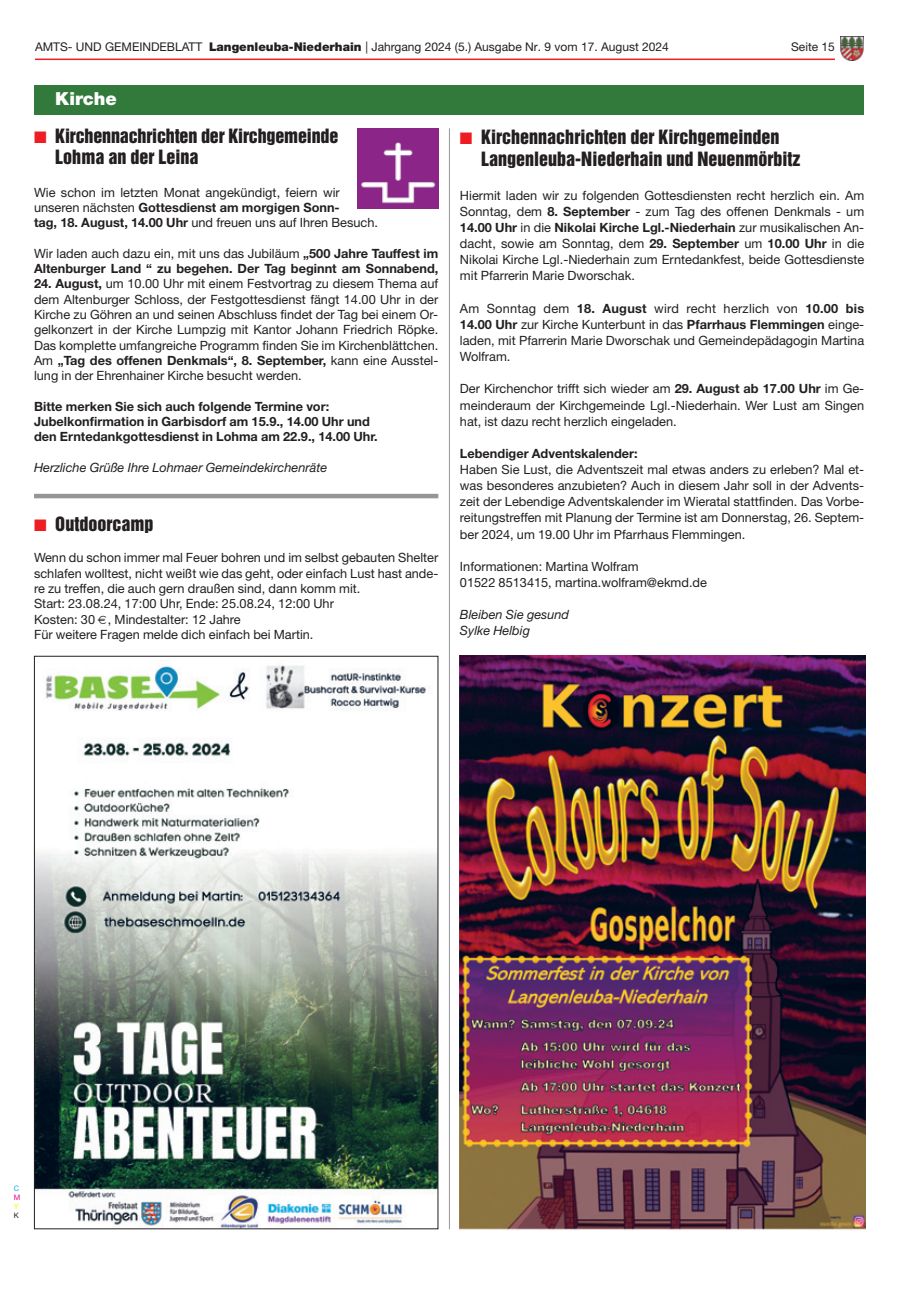
<style>
.page{position:relative;width:915px;height:1293px;background:#fff}
.page>*{position:absolute;margin:0;border:0;box-sizing:border-box;transform-origin:0 0}
.t1{font:18px/21.6px "Helvetica Inserat";color:#231f20}
.t2{font:900 18px "Helvetica Neue";color:#fff}
.t3{font:12.75px/16.2px "Helvetica Neue";color:#231f20;text-align:justify}
.t4{font:700 12.75px/15.3px "Helvetica Neue";color:#231f20}
.t5{font:italic 12.75px/16.2px "Helvetica Neue";color:#231f20}
.t6{font:12px "Helvetica Neue";color:#231f20}
.t7{font:7.5px "Helvetica Neue";color:#00aeef}
.t8{font:7.5px "Helvetica Neue";color:#ed028c}
.t9{font:7.5px "Helvetica Neue";color:#fff101}
.t10{font:7.5px "Helvetica Neue";color:#231f20}
.s1{font-weight:900}
.s2{color:#ee1d23}
.s3{font-weight:700}
.s4{font-weight:400}
</style>
<div class="page">
<img style="left:840px;top:37px;width:22px;height:23px">
<hr style="left:35px;top:59px;width:799px;height:1px;background:#ee1d23">
<hr style="left:449px;top:128px;width:1px;height:1101px;background:#939598">
<img style="left:358px;top:128px;width:80px;height:81px">
<div style="left:34px;top:85px;width:829px;height:30px;background:#317a3b"></div>
<img style="left:36px;top:665px;width:400px;height:562px">
<hr style="left:34px;top:494px;width:404px;height:4px;background:#939598">
<img style="left:459px;top:656px;width:406px;height:574px">
<p class="t6" style="left:35px;top:43px;width:635px">AMTS- UND GEMEINDEBLATT <span class="s1">Langenleuba-Niederhain</span> | Jahrgang 2024 (5.) Ausgabe Nr. 9 vom 17. August 2024</p>
<p class="t6" style="left:790px;top:43px;width:45px">Seite 15</p>
<h1 class="t2" style="left:55px;top:92px;width:63px">Kirche</h1>
<h1 class="t1" style="left:55px;top:126px;width:284px;text-indent:-21px"><span class="s2">■</span> Kirchennachrichten der Kirchgemeinde<br>Lohma an der Leina</h1>
<p class="t3" style="left:34px;top:186px;width:345px;line-height:15.3px;text-align:left">Wie schon im letzten Monat angekündigt, feiern wir unseren nächsten <span class="s3">Gottesdienst am morgigen Sonn-<br>tag, 18. August, 14.00 Uhr</span> und freuen uns auf Ihren Besuch.</p>
<p class="t4" style="left:34px;top:247px;width:405px"><span class="s4">Wir laden auch dazu ein, mit uns das Jubiläum</span> „500 Jahre Tauffest im<br>Altenburger Land “ zu begehen. Der Tag beginnt am Sonnabend,</p>
<p class="t3" style="left:34px;top:277px;width:405px;line-height:15.3px"><span class="s3">24. August,</span> um 10.00 Uhr mit einem Festvortrag zu diesem Thema auf dem Altenburger Schloss, der Festgottesdienst fängt 14.00 Uhr in der Kirche zu Göhren an und seinen Abschluss findet der Tag bei einem Or&shy;gelkonzert in der Kirche Lumpzig mit Kantor Johann Friedrich Röpke.<br>Das komplette umfangreiche Programm finden Sie im Kirchenblättchen.<br>Am <span class="s3">„Tag des offenen Denkmals“, 8. September,</span> kann eine Ausstel&shy;lung in der Ehrenhainer Kirche besucht werden.</p>
<p class="t4" style="left:34px;top:400px;width:345px">Bitte merken Sie sich auch folgende Termine vor:<br>Jubelkonfirmation in Garbisdorf am 15.9., 14.00 Uhr und den Erntedankgottesdienst in Lohma am 22.9., 14.00 Uhr.</p>
<p class="t5" style="left:34px;top:461px;width:294px">Herzliche Grüße Ihre Lohmaer Gemeindekirchenräte</p>
<h1 class="t1" style="left:34px;top:514px;width:121px"><span class="s2">■</span> Outdoorcamp</h1>
<p class="t3" style="left:34px;top:551px;width:405px;line-height:15.3px;text-align:left">Wenn du schon immer mal Feuer bohren und im selbst gebauten Shelter schlafen wolltest, nicht weißt wie das geht, oder einfach Lust hast ande&shy;re zu treffen, die auch gern draußen sind, dann komm mit.<br>Start: 23.08.24, 17:00 Uhr, Ende: 25.08.24, 12:00 Uhr<br>Kosten: 30 , Mindestalter: 12 Jahre<br>Für weitere Fragen melde dich einfach bei Martin.</p>
<h1 class="t1" style="left:481px;top:127px;width:321px;line-height:22.5px;text-indent:-21px"><span class="s2">■</span> Kirchennachrichten der Kirchgemeinden<br>Langenleuba-Niederhain und Neuenmörbitz</h1>
<p class="t3" style="left:460px;top:188px;width:405px">Hiermit laden wir zu folgenden Gottesdiensten recht herzlich ein. Am Sonntag, dem <span class="s3">8. September</span> - zum Tag des offenen Denkmals - um <span class="s3">14.00 Uhr</span> in die <span class="s3">Nikolai Kirche Lgl.-Niederhain</span> zur musikalischen An&shy;dacht, sowie am Sonntag, dem <span class="s3">29. September</span> um <span class="s3">10.00 Uhr</span> in die Nikolai Kirche Lgl.-Niederhain zum Erntedankfest, beide Gottesdienste mit Pfarrerin Marie Dworschak.</p>
<p class="t3" style="left:460px;top:301px;width:405px">Am Sonntag dem <span class="s3">18. August</span> wird recht herzlich von <span class="s3">10.00 bis 14.00 Uhr</span> zur Kirche Kunterbunt in das <span class="s3">Pfarrhaus Flemmingen</span> einge&shy;laden, mit Pfarrerin Marie Dworschak und Gemeindepädagogin Martina Wolfram.</p>
<p class="t3" style="left:460px;top:382px;width:405px">Der Kirchenchor trifft sich wieder am <span class="s3">29. August ab 17.00 Uhr</span> im Ge&shy;meinderaum der Kirchgemeinde Lgl.-Niederhain. Wer Lust am Singen hat, ist dazu recht herzlich eingeladen.</p>
<p class="t4" style="left:460px;top:447px;width:179px">Lebendiger Adventskalender:</p>
<p class="t3" style="left:460px;top:463px;width:405px">Haben Sie Lust, die Adventszeit mal etwas anders zu erleben? Mal et&shy;was besonderes anzubieten? Auch in diesem Jahr soll in der Advents&shy;zeit der Lebendige Adventskalender im Wieratal stattfinden. Das Vorbe&shy;reitungstreffen mit Planung der Termine ist am Donnerstag, 26. Septem&shy;ber 2024, um 19.00 Uhr im Pfarrhaus Flemmingen.</p>
<p class="t3" style="left:460px;top:559px;width:248px">Informationen: Martina Wolfram<br>01522 8513415, martina.wolfram@ekmd.de</p>
<p class="t5" style="left:460px;top:608px;width:111px">Bleiben Sie gesund<br>Sylke Helbig</p>
<p class="t7" style="left:14px;top:1185px;width:7px">C</p>
<p class="t8" style="left:14px;top:1194px;width:8px">M</p>
<p class="t9" style="left:14px;top:1203px;width:6px">Y</p>
<p class="t10" style="left:14px;top:1212px;width:7px">K</p>
</div>
